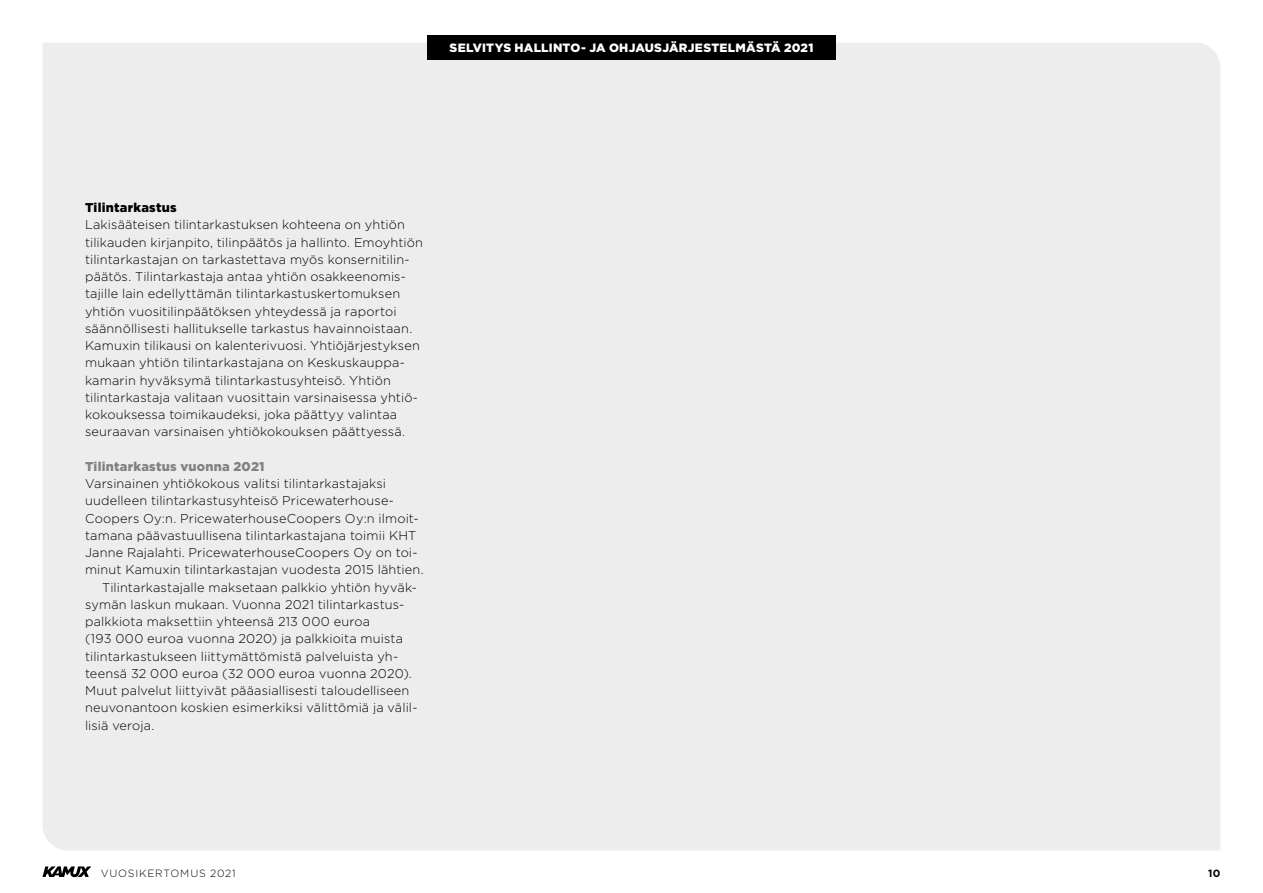
<style>
.page{position:relative;width:1263px;height:893px;background:#fff}
.page>*{position:absolute;margin:0;border:0;box-sizing:border-box;transform-origin:0 0}
.t1{font:300 12.75px/17.2px "Gotham";letter-spacing:.01em;color:#000}
.t2{font:900 12.75px "Gotham";letter-spacing:.02em;color:#808285}
.t3{font:900 12.75px "Gotham";letter-spacing:.02em;color:#000}
.t4{font:900 12px "Gotham";letter-spacing:.015em;color:#fff}
.t5{font:300 10.5px "Gotham";letter-spacing:.08em;color:#000}
.t6{font:700 10.5px "Gotham";color:#000}
</style>
<div class="page">
<div style="left:43px;top:43px;width:1177px;height:807px;background:#ededee"></div>
<svg style="left:43px;top:866px;width:48px;height:11px"></svg>
<div style="left:427px;top:35px;width:408px;height:25px;background:#000"></div>
<p class="t4" style="left:450px;top:40px;width:365px">SELVITYS HALLINTO- JA OHJAUSJÄRJESTELMÄSTÄ 2021</p>
<p class="t3" style="left:85px;top:199px;width:93px">Tilintarkastus</p>
<p class="t1" style="left:85px;top:216px;width:339px">Lakisääteisen tilintarkastuksen kohteena on yhtiön tilikauden kirjanpito, tilinpäätös ja hallinto. Emoyhtiön tilintarkastajan on tarkastettava myös konsernitilin&shy;päätös. Tilintarkastaja antaa yhtiön osakkeenomis&shy;tajille lain edellyttämän tilintarkastuskertomuksen yhtiön vuositilinpäätöksen yhteydessä ja raportoi säännöllisesti hallitukselle tarkastus havainnoistaan.<br>Kamuxin tilikausi on kalenterivuosi. Yhtiöjärjestyksen mukaan yhtiön tilintarkastajana on Keskuskauppa&shy;kamarin hyväksymä tilintarkastusyhteisö. Yhtiön tilintarkastaja valitaan vuosittain varsinaisessa yhtiö&shy;kokouksessa toimikaudeksi, joka päättyy valintaa seuraavan varsinaisen yhtiökokouksen päättyessä.</p>
<p class="t2" style="left:85px;top:458px;width:181px">Tilintarkastus vuonna 2021</p>
<p class="t1" style="left:85px;top:475px;width:303px">Varsinainen yhtiökokous valitsi tilintarkastajaksi</p>
<p class="t1" style="left:85px;top:492px;width:309px">uudelleen tilintarkastusyhteisö Pricewaterhouse-</p>
<p class="t1" style="left:85px;top:509px;width:335px">Coopers Oy:n. PricewaterhouseCoopers Oy:n ilmoit-</p>
<p class="t1" style="left:85px;top:526px;width:333px">tamana päävastuullisena tilintarkastajana toimii KHT</p>
<p class="t1" style="left:85px;top:544px;width:334px">Janne Rajalahti. PricewaterhouseCoopers Oy on toi-</p>
<p class="t1" style="left:85px;top:561px;width:340px">minut Kamuxin tilintarkastajan vuodesta 2015 lähtien.</p>
<p class="t1" style="left:102px;top:578px;width:317px">Tilintarkastajalle maksetaan palkkio yhtiön hyväk-</p>
<p class="t1" style="left:85px;top:595px;width:319px">symän laskun mukaan. Vuonna 2021 tilintarkastus-</p>
<p class="t1" style="left:85px;top:613px;width:287px">palkkiota maksettiin yhteensä 213 000 euroa</p>
<p class="t1" style="left:85px;top:630px;width:320px">(193 000 euroa vuonna 2020) ja palkkioita muista</p>
<p class="t1" style="left:85px;top:647px;width:315px">tilintarkastukseen liittymättömistä palveluista yh-</p>
<p class="t1" style="left:85px;top:664px;width:328px">teensä 32 000 euroa (32 000 euroa vuonna 2020).</p>
<p class="t1" style="left:85px;top:682px;width:326px">Muut palvelut liittyivät pääasiallisesti taloudelliseen</p>
<p class="t1" style="left:85px;top:699px;width:334px">neuvonantoon koskien esimerkiksi välittömiä ja välil-</p>
<p class="t1" style="left:85px;top:716px;width:71px">lisiä veroja.</p>
<p class="t5" style="left:101px;top:867px;width:137px">VUOSIKERTOMUS 2021</p>
<p class="t6" style="left:1208px;top:866px;width:14px">10</p>
</div>
